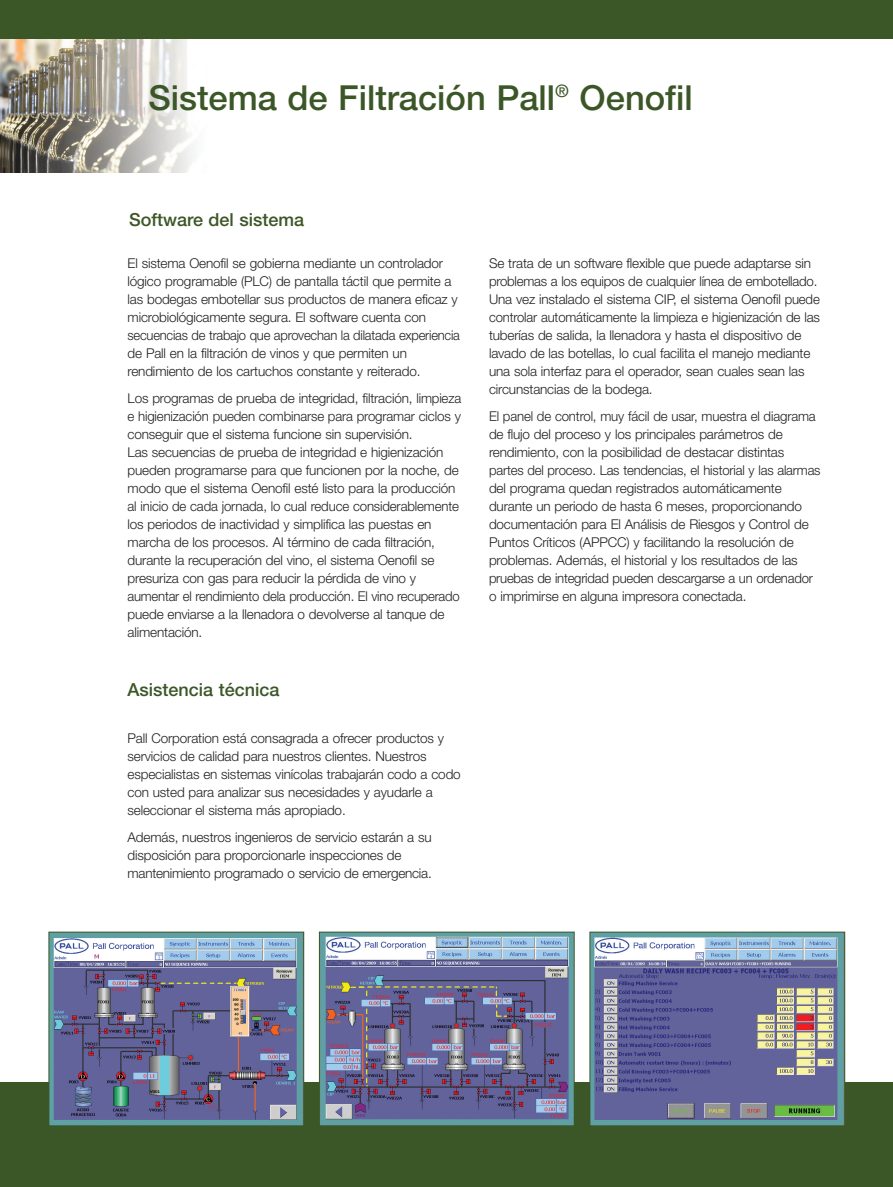
<style>
.page{position:relative;width:893px;height:1187px;background:#fff}
.page>*{position:absolute;margin:0;border:0;box-sizing:border-box;transform-origin:0 0}
.t1{font:500 34.5px "Helvetica Neue";color:#3c5727}
.t2{font:500 18px "Helvetica Neue";color:#3c5727}
.t3{font:300 13.5px/18px "Helvetica Neue";letter-spacing:-.01em;color:#231f20}
</style>
<div class="page">
<div style="left:0;top:1082px;width:893px;height:104px;background:#3c5727"></div>
<img style="left:0;top:38px;width:346px;height:134px">
<div style="left:0;top:0;width:893px;height:38px;background:#3c5727"></div>
<img style="left:51px;top:933px;width:251px;height:191px">
<div style="left:49px;top:931px;width:255px;height:195px;border:1px solid #3c5727"></div>
<img style="left:321px;top:933px;width:252px;height:191px">
<div style="left:319px;top:931px;width:256px;height:195px;border:1px solid #3c5727"></div>
<img style="left:591px;top:933px;width:252px;height:191px">
<div style="left:589px;top:931px;width:256px;height:195px;border:1px solid #3c5727"></div>
<h1 class="t1" style="left:148px;top:85px;width:546px">Sistema de Filtración Pall<sup>®</sup> Oenofil</h1>
<h2 class="t2" style="left:129px;top:213px;width:177px">Software del sistema</h2>
<p class="t3" style="left:128px;top:256px;width:334px">El sistema Oenofil se gobierna mediante un controlador lógico programable (PLC) de pantalla táctil que permite a las bodegas embotellar sus productos de manera eficaz y microbiológicamente segura. El software cuenta con secuencias de trabajo que aprovechan la dilatada experiencia de Pall en la filtración de vinos y que permiten un rendimiento de los cartuchos constante y reiterado.</p>
<p class="t3" style="left:128px;top:390px;width:335px">Los programas de prueba de integridad, filtración, limpieza e higienización pueden combinarse para programar ciclos y conseguir que el sistema funcione sin supervisión.<br>Las secuencias de prueba de integridad e higienización pueden programarse para que funcionen por la noche, de modo que el sistema Oenofil esté listo para la producción al inicio de cada jornada, lo cual reduce considerablemente los periodos de inactividad y simplifica las puestas en marcha de los procesos. Al término de cada filtración, durante la recuperación del vino, el sistema Oenofil se presuriza con gas para reducir la pérdida de vino y aumentar el rendimiento dela producción. El vino recuperado puede enviarse a la llenadora o devolverse al tanque de alimentación.</p>
<h2 class="t2" style="left:128px;top:683px;width:153px">Asistencia técnica</h2>
<p class="t3" style="left:128px;top:730px;width:335px">Pall Corporation está consagrada a ofrecer productos y servicios de calidad para nuestros clientes. Nuestros especialistas en sistemas vinícolas trabajarán codo a codo con usted para analizar sus necesidades y ayudarle a seleccionar el sistema más apropiado.</p>
<p class="t3" style="left:128px;top:829px;width:306px">Además, nuestros ingenieros de servicio estarán a su disposición para proporcionarle inspecciones de mantenimiento programado o servicio de emergencia.</p>
<p class="t3" style="left:489px;top:256px;width:333px">Se trata de un software flexible que puede adaptarse sin problemas a los equipos de cualquier línea de embotellado.<br>Una vez instalado el sistema CIP, el sistema Oenofil puede controlar automáticamente la limpieza e higienización de las tuberías de salida, la llenadora y hasta el dispositivo de lavado de las botellas, lo cual facilita el manejo mediante una sola interfaz para el operador, sean cuales sean las circunstancias de la bodega.</p>
<p class="t3" style="left:489px;top:408px;width:333px">El panel de control, muy fácil de usar, muestra el diagrama de flujo del proceso y los principales parámetros de rendimiento, con la posibilidad de destacar distintas partes del proceso. Las tendencias, el historial y las alarmas del programa quedan registrados automáticamente durante un periodo de hasta 6 meses, proporcionando documentación para El Análisis de Riesgos y Control de Puntos Críticos (APPCC) y facilitando la resolución de problemas. Además, el historial y los resultados de las pruebas de integridad pueden descargarse a un ordenador o imprimirse en alguna impresora conectada.</p>
</div>
